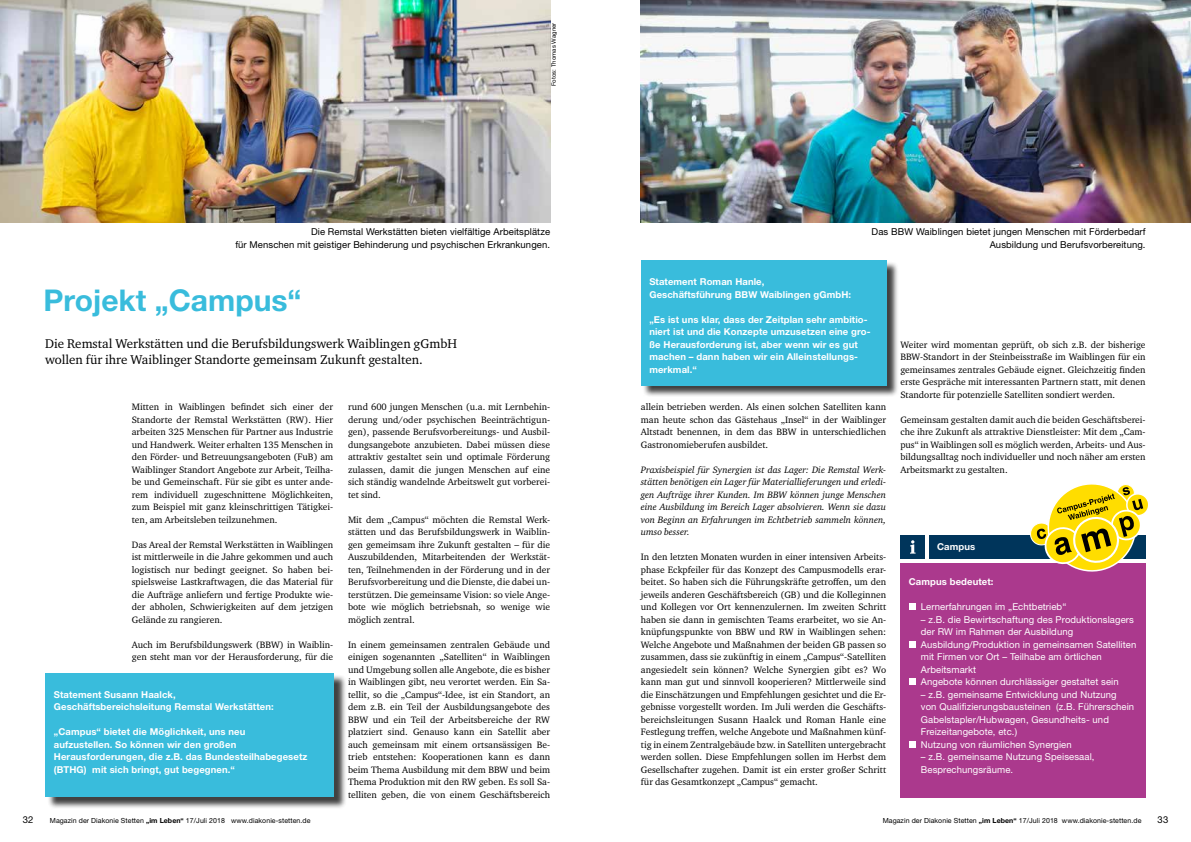
<style>
.page{position:relative;width:1191px;height:842px;background:#fff}
.page>*{position:absolute;margin:0;border:0;box-sizing:border-box;transform-origin:0 0}
.t1{font:700 30px "Helvetica Neue LT Std";color:#39bcdc}
.t2{font:13px/16px "Charter ITC Std";color:#000}
.t3{font:9.5px/12.5px "Charter ITC Std";color:#000;text-align:justify}
.t4{font:700 9.5px/12.5px "Helvetica Neue LT Std";letter-spacing:.01em;color:#fff}
.t5{font:9.5px/12.5px "Helvetica Neue LT Std";letter-spacing:.01em;color:#fff}
.t6{font:italic 9.5px/12.5px "Charter ITC Std";color:#000;text-align:justify}
.t7{font:9.5px/12.5px "Helvetica Neue LT Std";letter-spacing:.01em;color:#000;text-align:right}
.t8{font:7px "Helvetica Neue LT Std";letter-spacing:.01em;color:#000}
.t9{font:6px "Helvetica Neue LT Std";letter-spacing:.01em;color:#000}
.s1{font-weight:700}
</style>
<div class="page">
<div style="left:900px;top:563px;width:245px;height:235px;background:#ab398d"></div>
<div style="left:909px;top:603px;width:6px;height:7px;background:#fff"></div>
<div style="left:909px;top:641px;width:6px;height:7px;background:#fff"></div>
<div style="left:909px;top:678px;width:6px;height:7px;background:#fff"></div>
<div style="left:909px;top:741px;width:6px;height:7px;background:#fff"></div>
<div style="left:900px;top:535px;width:25px;height:24px;background:#00355b"></div>
<svg style="left:910px;top:540px;width:5px;height:14px"></svg>
<div style="left:928px;top:535px;width:217px;height:24px;background:#00355b"></div>
<div style="left:47px;top:674px;width:299px;height:135px;background:#000;opacity:.75"></div>
<div style="left:45px;top:673px;width:289px;height:124px;background:#39bcdc"></div>
<div style="left:642px;top:262px;width:256px;height:136px;background:#000;opacity:.75"></div>
<div style="left:641px;top:260px;width:245px;height:125px;background:#39bcdc"></div>
<img style="left:0;top:0;width:550px;height:223px">
<img style="left:641px;top:0;width:550px;height:223px">
<svg style="left:1030px;top:484px;width:118px;height:88px"></svg>
<p class="t9" style="left:550px;top:86px;width:65px;rotate:-90deg">Fotos: Thomas Wagner</p>
<p class="t7" style="left:235px;top:225px;width:316px">Die Remstal Werkstätten bieten vielfältige Arbeitsplätze<br>für Menschen mit geistiger Behinderung und psychischen Erkrankungen.</p>
<p class="t7" style="left:871px;top:225px;width:275px">Das BBW Waiblingen bietet jungen Menschen mit Förderbedarf<br>Ausbildung und Berufsvorbereitung.</p>
<h1 class="t1" style="left:44px;top:281px;width:259px">Projekt „Campus“</h1>
<h2 class="t2" style="left:45px;top:335px;width:413px">Die Remstal Werkstätten und die Berufsbildungswerk Waiblingen gGmbH wollen für ihre Waiblinger Standorte gemeinsam Zukunft gestalten.</h2>
<p class="t3" style="left:132px;top:401px;width:203px">Mitten in Waiblingen befindet sich einer der Standorte der Remstal Werkstätten (RW). Hier arbeiten 325 Menschen für Partner aus Industrie und Handwerk. Weiter erhalten 135 Menschen in den Förder- und Betreuungsangeboten (FuB) am Waiblinger Standort Angebote zur Arbeit, Teilha&shy;be und Gemeinschaft. Für sie gibt es unter ande&shy;rem individuell zugeschnittene Möglichkeiten, zum Beispiel mit ganz kleinschrittigen Tätigkei&shy;ten, am Arbeitsleben teilzunehmen.</p>
<p class="t3" style="left:132px;top:538px;width:203px">Das Areal der Remstal Werkstätten in Waiblingen ist mittlerweile in die Jahre gekommen und auch logistisch nur bedingt geeignet. So haben bei&shy;spielsweise Lastkraftwagen, die das Material für die Aufträge anliefern und fertige Produkte wie&shy;der abholen, Schwierigkeiten auf dem jetzigen Gelände zu rangieren.</p>
<p class="t3" style="left:132px;top:638px;width:203px">Auch im Berufsbildungswerk (BBW) in Waiblin&shy;gen steht man vor der Herausforderung, für die</p>
<p class="t3" style="left:348px;top:401px;width:203px">rund 600 jungen Menschen (u.a. mit Lernbehin&shy;derung und/oder psychischen Beeinträchtigun&shy;gen), passende Berufsvorbereitungs- und Ausbil&shy;dungsangebote anzubieten. Dabei müssen diese attraktiv gestaltet sein und optimale Förderung zulassen, damit die jungen Menschen auf eine sich ständig wandelnde Arbeitswelt gut vorberei&shy;tet sind.</p>
<p class="t3" style="left:348px;top:513px;width:203px">Mit dem „Campus“ möchten die Remstal Werk&shy;stätten und das Berufsbildungswerk in Waiblin&shy;gen gemeimsam ihre Zukunft gestalten – für die Auszubildenden, Mitarbeitenden der Werkstät&shy;ten, Teilnehmenden in der Förderung und in der Berufsvorbereitung und die Dienste, die dabei un&shy;terstützen. Die gemeinsame Vision: so viele Ange&shy;bote wie möglich betriebsnah, so wenige wie möglich zentral.</p>
<p class="t3" style="left:348px;top:638px;width:203px">In einem gemeinsamen zentralen Gebäude und einigen sogenannten „Satelliten“ in Waiblingen und Umgebung sollen alle Angebote, die es bisher in Waiblingen gibt, neu verortet werden. Ein Sa&shy;tellit, so die „Campus“-Idee, ist ein Standort, an dem z.B. ein Teil der Ausbildungsangebote des BBW und ein Teil der Arbeitsbereiche der RW platziert sind. Genauso kann ein Satellit aber auch gemeinsam mit einem ortsansässigen Be&shy;trieb entstehen: Kooperationen kann es dann beim Thema Ausbildung mit dem BBW und beim Thema Produktion mit den RW geben. Es soll Sa&shy;telliten geben, die von einem Geschäftsbereich</p>
<p class="t4" style="left:54px;top:688px;width:221px">Statement Susann Haalck,<br>Geschäftsbereichsleitung Remstal Werkstätten:</p>
<p class="t4" style="left:54px;top:725px;width:255px">„Campus“ bietet die Möglichkeit, uns neu<br>aufzustellen. So können wir den großen Herausforderungen, die z.B. das Bundesteilhabegesetz (BTHG) mit sich bringt, gut begegnen.“</p>
<p class="t4" style="left:649px;top:275px;width:203px">Statement Roman Hanle,<br>Geschäftsführung BBW Waiblingen gGmbH:</p>
<p class="t4" style="left:649px;top:313px;width:223px">„Es ist uns klar, dass der Zeitplan sehr ambitio&shy;niert ist und die Konzepte umzusetzen eine gro&shy;ße Herausforderung ist, aber wenn wir es gut machen – dann haben wir ein Alleinstellungs&shy;merkmal.“</p>
<p class="t3" style="left:641px;top:401px;width:247px">allein betrieben werden. Als einen solchen Satelliten kann man heute schon das Gästehaus „Insel“ in der Waiblinger Altstadt benennen, in dem das BBW in unterschiedlichen Gastronomieberufen ausbildet.</p>
<p class="t6" style="left:641px;top:463px;width:247px">Praxisbeispiel für Synergien ist das Lager: Die Remstal Werk&shy;stätten benötigen ein Lager für Materiallieferungen und erledi&shy;gen Aufträge ihrer Kunden. Im BBW können junge Menschen eine Ausbildung im Bereich Lager absolvieren. Wenn sie dazu von Beginn an Erfahrungen im Echtbetrieb sammeln können, umso besser.</p>
<p class="t3" style="left:641px;top:551px;width:247px">In den letzten Monaten wurden in einer intensiven Arbeits&shy;phase Eckpfeiler für das Konzept des Campusmodells erar&shy;beitet. So haben sich die Führungskräfte getroffen, um den jeweils anderen Geschäftsbereich (GB) und die Kolleginnen und Kollegen vor Ort kennenzulernen. Im zweiten Schritt haben sie dann in gemischten Teams erarbeitet, wo sie An&shy;knüpfungspunkte von BBW und RW in Waiblingen sehen:<br>Welche Angebote und Maßnahmen der beiden GB passen so zusammen, dass sie zukünftig in einem „Campus“-Satelliten angesiedelt sein können? Welche Synergien gibt es? Wo kann man gut und sinnvoll kooperieren? Mittlerweile sind die Einschätzungen und Empfehlungen gesichtet und die Er&shy;gebnisse vorgestellt worden. Im Juli werden die Geschäfts&shy;bereichsleitungen Susann Haalck und Roman Hanle eine Festlegung treffen, welche Angebote und Maßnahmen künf&shy;tig in einem Zentralgebäude bzw. in Satelliten untergebracht werden sollen. Diese Empfehlungen sollen im Herbst dem Gesellschafter zugehen. Damit ist ein erster großer Schritt für das Gesamtkonzept „Campus“ gemacht.</p>
<p class="t3" style="left:900px;top:338px;width:247px">Weiter wird momentan geprüft, ob sich z.B. der bisherige BBW-Standort in der Steinbeisstraße im Waiblingen für ein gemeinsames zentrales Gebäude eignet. Gleichzeitig finden erste Gespräche mit interessanten Partnern statt, mit denen Standorte für potenzielle Satelliten sondiert werden.</p>
<p class="t3" style="left:900px;top:413px;width:247px">Gemeinsam gestalten damit auch die beiden Geschäftsberei&shy;che ihre Zukunft als attraktive Dienstleister: Mit dem „Cam&shy;pus“ in Waiblingen soll es möglich werden, Arbeits- und Aus&shy;bildungsalltag noch individueller und noch näher am ersten Arbeitsmarkt zu gestalten.</p>
<p class="t4" style="left:937px;top:540px;width:40px">Campus</p>
<p class="t4" style="left:909px;top:575px;width:86px">Campus bedeutet:</p>
<p class="t5" style="left:921px;top:600px;width:147px">Lernerfahrungen im „Echtbetrieb“</p>
<p class="t5" style="left:921px;top:613px;width:217px">– z.B. die Bewirtschaftung des Produktionslagers der RW im Rahmen der Ausbildung Ausbildung/Produktion in gemeinsamen Satelliten mit Firmen vor Ort – Teilhabe am örtlichen Arbeitsmarkt<br>Angebote können durchlässiger gestaltet sein</p>
<p class="t5" style="left:921px;top:688px;width:215px">– z.B. gemeinsame Entwicklung und Nutzung von Qualifizierungsbausteinen (z.B. Führerschein Gabelstapler/Hubwagen, Gesundheits- und Freizeitangebote, etc.)<br>Nutzung von räumlichen Synergien</p>
<p class="t5" style="left:921px;top:750px;width:175px">– z.B. gemeinsame Nutzung Speisesaal,<br>Besprechungsräume.</p>
<p class="t7" style="left:23px;top:813px;width:12px">32</p>
<p class="t8" style="left:50px;top:816px;width:262px">Magazin der Diakonie Stetten <span class="s1">„im Leben“</span> 17/Juli 2018 www.diakonie-stetten.de</p>
<p class="t8" style="left:882px;top:816px;width:260px">Magazin der Diakonie Stetten <span class="s1">„im Leben“</span> 17/Juli 2018 www.diakonie-stetten.de</p>
<p class="t7" style="left:1157px;top:813px;width:12px">33</p>
</div>
